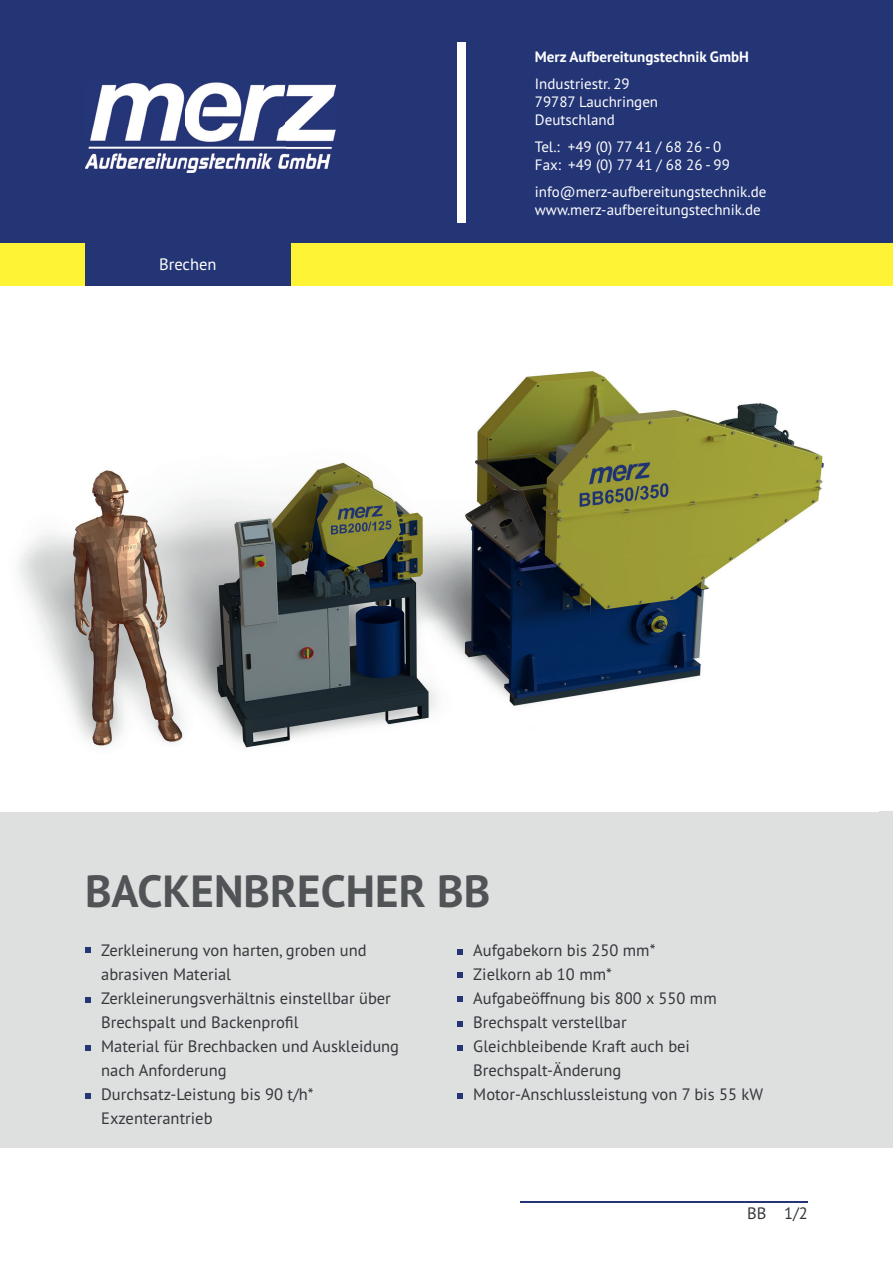
<style>
.page{position:relative;width:893px;height:1263px;background:#fff}
.page>*{position:absolute;margin:0;border:0;box-sizing:border-box;transform-origin:0 0}
.t1{font:700 45px "PT Sans Pro";color:#515456}
.t2{font:16.5px/24px "PT Sans Pro";color:#33383c}
.t3{font:16.5px "PT Sans Pro";color:#fff}
.t4{font:15px/18px "PT Sans Pro";color:#fff}
.t5{font:700 15px "PT Sans Pro";color:#fff}
.s1{color:#243576}
</style>
<div class="page">
<div style="left:0;top:243px;width:893px;height:43px;background:#fff335"></div>
<div style="left:85px;top:243px;width:206px;height:42px;background:#243576"></div>
<div style="left:0;top:811px;width:893px;height:336px;background:#dedfdf"></div>
<div style="left:0;top:0;width:893px;height:243px;background:#243576"></div>
<img style="left:85px;top:82px;width:251px;height:91px">
<div style="left:457px;top:43px;width:9px;height:180px;background:#fff"></div>
<hr style="left:521px;top:1201px;width:287px;height:1px;background:#243576">
<img style="left:19px;top:371px;width:805px;height:377px">
<svg style="left:457px;top:949px;width:6px;height:5px"></svg>
<svg style="left:457px;top:996px;width:6px;height:6px"></svg>
<svg style="left:457px;top:972px;width:6px;height:6px"></svg>
<svg style="left:457px;top:1021px;width:6px;height:5px"></svg>
<svg style="left:457px;top:1045px;width:6px;height:5px"></svg>
<svg style="left:457px;top:1093px;width:6px;height:5px"></svg>
<svg style="left:85px;top:947px;width:6px;height:6px"></svg>
<svg style="left:85px;top:997px;width:6px;height:6px"></svg>
<svg style="left:85px;top:1045px;width:6px;height:5px"></svg>
<svg style="left:85px;top:1093px;width:6px;height:5px"></svg>
<p class="t3" style="left:159px;top:253px;width:59px">Brechen</p>
<p class="t5" style="left:535px;top:47px;width:216px">Merz Aufbereitungstechnik GmbH</p>
<p class="t4" style="left:535px;top:74px;width:125px">Industriestr. 29<br>79787 Lauchringen<br>Deutschland</p>
<p class="t4" style="left:535px;top:137px;width:197px">Tel.: +49 (0) 77 41 / 68 26 - 0<br>Fax: <span class="s1">.</span>+49 (0) 77 41 / 68 26 - 99</p>
<p class="t4" style="left:535px;top:182px;width:233px">info@merz-aufbereitungstechnik.de www.merz-aufbereitungstechnik.de</p>
<h1 class="t1" style="left:85px;top:862px;width:407px">BACKENBRECHER BB</h1>
<p class="t2" style="left:101px;top:938px;width:299px">Zerkleinerung von harten, groben und abrasiven Material<br>Zerkleinerungsverhältnis einstellbar über<br>Brechspalt und Backenprofil<br>Material für Brechbacken und Auskleidung nach Anforderung<br>Durchsatz-Leistung bis 90 t/h*<br>Exzenterantrieb</p>
<p class="t2" style="left:473px;top:938px;width:291px">Aufgabekorn bis 250 mm*<br>Zielkorn ab 10 mm*<br>Aufgabeöffnung bis 800 x 550 mm<br>Brechspalt verstellbar<br>Gleichbleibende Kraft auch bei<br>Brechspalt-Änderung<br>Motor-Anschlussleistung von 7 bis 55 kW</p>
<p class="t2" style="left:747px;top:1201px;width:62px">BB 1/2</p>
</div>
